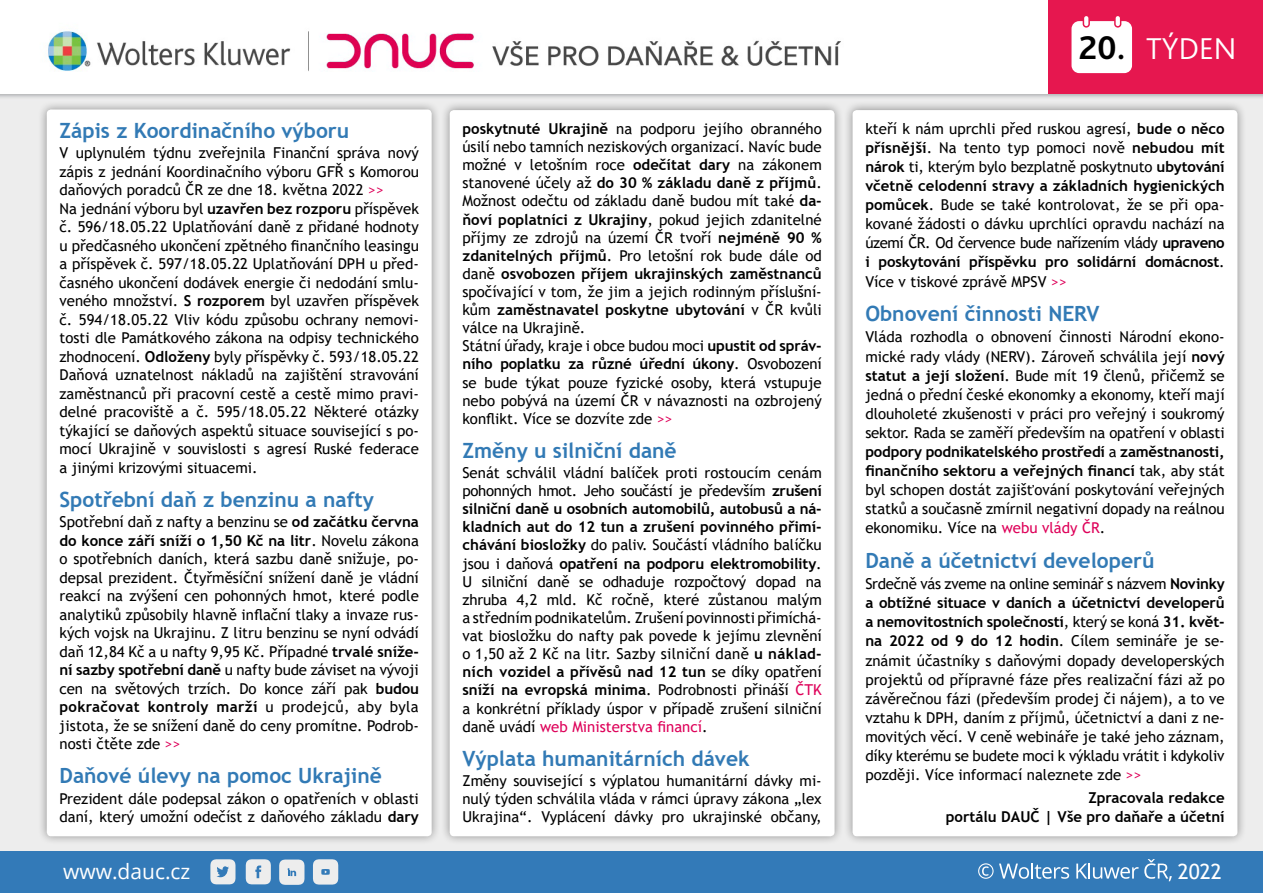
<style>
.page{position:relative;width:1263px;height:893px;background:#fff}
.page>*{position:absolute;margin:0;border:0;box-sizing:border-box;transform-origin:0 0}
.t1{font:300 31.5px "Bliss 2";color:#fff}
.t2{font:700 21px "Trebuchet MS";color:#327ab5}
.t3{font:21px "Open Sans";color:#fff}
.t4{font:21px "Trebuchet MS";color:#fff}
.t5{font:15px/18.1px "Trebuchet MS";color:#000;text-align:justify}
.t6{font:700 15px/19px "Trebuchet MS";color:#000;text-align:right}
.s1{color:#de0059}
.s2{font-weight:700}
.s3{font-weight:700;font-size:34.5px;color:#000}
</style>
<div class="page">
<div style="left:0;top:851px;width:1263px;height:42px;background:#337ab8"></div>
<svg style="left:246px;top:859px;width:25px;height:25px"></svg>
<svg style="left:210px;top:859px;width:25px;height:25px"></svg>
<svg style="left:279px;top:859px;width:25px;height:26px"></svg>
<svg style="left:313px;top:859px;width:25px;height:26px"></svg>
<div style="left:0;top:95px;width:1263px;height:756px;background:#ededed"></div>
<div style="left:1048px;top:0;width:214px;height:95px;background:#e6174f"></div>
<div style="left:1071px;top:21px;width:61px;height:52px;background:#fff;border-radius:8px"></div>
<div style="left:1083px;top:15px;width:6px;height:12px;background:#fff;border-radius:3px"></div>
<div style="left:1083px;top:15px;width:7px;height:13px;border:2px solid #e6174f;border-radius:3px"></div>
<div style="left:1115px;top:15px;width:6px;height:12px;background:#fff;border-radius:3px"></div>
<div style="left:1114px;top:15px;width:7px;height:13px;border:2px solid #e6174f;border-radius:3px"></div>
<svg style="left:0;top:94px;width:1263px;height:4px"></svg>
<svg style="left:978px;top:863px;width:15px;height:16px"></svg>
<svg style="left:999px;top:863px;width:70px;height:16px"></svg>
<svg style="left:1076px;top:863px;width:62px;height:16px"></svg>
<svg style="left:1144px;top:859px;width:28px;height:22px"></svg>
<img style="left:48px;top:31px;width:793px;height:40px">
<div style="left:38px;top:100px;width:403px;height:746px;background:#000;opacity:.4"></div>
<div style="left:47px;top:109px;width:385px;height:727px;background:#fff;border-radius:4px"></div>
<div style="left:441px;top:101px;width:403px;height:745px;background:#000;opacity:.4"></div>
<div style="left:450px;top:110px;width:384px;height:726px;background:#fff;border-radius:4px"></div>
<div style="left:843px;top:101px;width:404px;height:745px;background:#000;opacity:.4"></div>
<div style="left:852px;top:110px;width:385px;height:726px;background:#fff;border-radius:4px"></div>
<h2 class="t2" style="left:60px;top:117px;width:291px">Zápis z Koordinačního výboru</h2>
<p class="t5" style="left:60px;top:144px;width:361px;text-align:left">V uplynulém týdnu zveřejnila Finanční správa nový zápis z jednání Koordinačního výboru GFŘ s Komorou daňových poradců ČR ze dne 18. května 2022 <span class="s1">&gt;&gt;<br></span>Na jednání výboru byl <span class="s2">uzavřen bez rozporu</span> příspěvek č. 596/18.05.22 Uplatňování daně z přidané hodnoty u předčasného ukončení zpětného finančního leasingu a příspěvek č. 597/18.05.22 Uplatňování DPH u před&shy;časného ukončení dodávek energie či nedodání smlu&shy;veného množství. <span class="s2">S rozporem</span> byl uzavřen příspěvek č. 594/18.05.22 Vliv kódu způsobu ochrany nemovi&shy;tosti dle Památkového zákona na odpisy technického zhodnocení. <span class="s2">Odloženy</span> byly příspěvky č. 593/18.05.22<br>Daňová uznatelnost nákladů na zajištění stravování zaměstnanců při pracovní cestě a cestě mimo pravi&shy;delné pracoviště a č. 595/18.05.22 Některé otázky týkající se daňových aspektů situace související s po&shy;mocí Ukrajině v souvislosti s agresí Ruské federace a jinými krizovými situacemi.</p>
<h2 class="t2" style="left:60px;top:486px;width:316px">Spotřební daň z benzinu a nafty</h2>
<p class="t5" style="left:60px;top:513px;width:361px">Spotřební daň z nafty a benzinu se <span class="s2">od začátku června do konce září sníží o 1,50 Kč na litr</span>. Novelu zákona o spotřebních daních, která sazbu daně snižuje, po&shy;depsal prezident. Čtyřměsíční snížení daně je vládní reakcí na zvýšení cen pohonných hmot, které podle analytiků způsobily hlavně inflační tlaky a invaze rus&shy;kých vojsk na Ukrajinu. Z litru benzinu se nyní odvádí daň 12,84 Kč a u nafty 9,95 Kč. Případné <span class="s2">trvalé sníže&shy;ní sazby spotřební daně</span> u nafty bude záviset na vývoji cen na světových trzích. Do konce září pak <span class="s2">budou pokračovat kontroly marží</span> u prodejců, aby byla jistota, že se snížení daně do ceny promítne. Podrob&shy;nosti čtěte zde <span class="s1">&gt;&gt;</span></p>
<h2 class="t2" style="left:60px;top:763px;width:324px">Daňové úlevy na pomoc Ukrajině</h2>
<p class="t5" style="left:60px;top:789px;width:361px">Prezident dále podepsal zákon o opatřeních v oblasti daní, který umožní odečíst z daňového základu <span class="s2">dary</span></p>
<h2 class="t3" style="left:63px;top:856px;width:129px">www.dauc.cz</h2>
<p class="t5" style="left:462px;top:119px;width:361px;text-align:left"><span class="s2">poskytnuté Ukrajině</span> na podporu jejího obranného úsilí nebo tamních neziskových organizací. Navíc bude možné v letošním roce <span class="s2">odečítat dary</span> na zákonem stanovené účely až <span class="s2">do 30 % základu daně z příjmů</span>.<br>Možnost odečtu od základu daně budou mít také <span class="s2">da&shy;ňoví poplatníci z Ukrajiny</span>, pokud jejich zdanitelné příjmy ze zdrojů na území ČR tvoří <span class="s2">nejméně 90 % zdanitelných příjmů</span>. Pro letošní rok bude dále od daně <span class="s2">osvobozen příjem ukrajinských zaměstnanců </span>spočívající v tom, že jim a jejich rodinným příslušní&shy;kům <span class="s2">zaměstnavatel poskytne ubytování</span> v ČR kvůli válce na Ukrajině.<br>Státní úřady, kraje i obce budou moci <span class="s2">upustit od správ&shy;ního poplatku za různé úřední úkony</span>. Osvobození se bude týkat pouze fyzické osoby, která vstupuje nebo pobývá na území ČR v návaznosti na ozbrojený konflikt. Více se dozvíte zde <span class="s1">&gt;&gt;</span></p>
<h2 class="t2" style="left:462px;top:437px;width:216px">Změny u silniční daně</h2>
<p class="t5" style="left:462px;top:463px;width:361px">Senát schválil vládní balíček proti rostoucím cenám pohonných hmot. Jeho součástí je především <span class="s2">zrušení silniční daně u osobních automobilů, autobusů a ná&shy;kladních aut do 12 tun a zrušení povinného přimí&shy;chávání biosložky</span> do paliv. Součástí vládního balíčku jsou i daňová <span class="s2">opatření na podporu elektromobility</span>.<br>U silniční daně se odhaduje rozpočtový dopad na zhruba 4,2 mld. Kč ročně, které zůstanou malým a středním podnikatelům. Zrušení povinnosti přimíchá&shy;vat biosložku do nafty pak povede k jejímu zlevnění o 1,50 až 2 Kč na litr. Sazby silniční daně <span class="s2">u náklad&shy;ních vozidel a přívěsů nad 12 tun</span> se díky opatření <span class="s2">sníží na evropská minima</span>. Podrobnosti přináší <span class="s1">ČTK </span>a konkrétní příklady úspor v případě zrušení silniční daně uvádí <span class="s1">web Ministerstva financí</span>.</p>
<h2 class="t2" style="left:462px;top:745px;width:289px">Výplata humanitárních dávek</h2>
<p class="t5" style="left:462px;top:771px;width:361px">Změny související s výplatou humanitární dávky mi&shy;nulý týden schválila vláda v rámci úpravy zákona „lex Ukrajina“. Vyplácení dávky pro ukrajinské občany,</p>
<h1 class="t1" style="left:1079px;top:29px;width:159px"><span class="s3">20.</span> TÝDEN</h1>
<p class="t5" style="left:865px;top:119px;width:361px;line-height:19px">kteří k nám uprchli před ruskou agresí, <span class="s2">bude o něco přísnější</span>. Na tento typ pomoci nově <span class="s2">nebudou mít nárok</span> ti, kterým bylo bezplatně poskytnuto <span class="s2">ubytování včetně celodenní stravy a základních hygienických pomůcek</span>. Bude se také kontrolovat, že se při opa&shy;kované žádosti o dávku uprchlíci opravdu nachází na území ČR. Od července bude nařízením vlády <span class="s2">upraveno i poskytování příspěvku pro solidární domácnost</span>.<br>Více v tiskové zprávě MPSV <span class="s1">&gt;&gt;</span></p>
<h2 class="t2" style="left:865px;top:301px;width:236px">Obnovení činnosti NERV</h2>
<p class="t5" style="left:865px;top:328px;width:361px;line-height:19px">Vláda rozhodla o obnovení činnosti Národní ekono&shy;mické rady vlády (NERV). Zároveň schválila její <span class="s2">nový statut a její složení</span>. Bude mít 19 členů, přičemž se jedná o přední české ekonomky a ekonomy, kteří mají dlouholeté zkušenosti v práci pro veřejný i soukromý sektor. Rada se zaměří především na opatření v oblasti <span class="s2">podpory podnikatelského prostředí</span> a <span class="s2">zaměstnanosti, finančního sektoru a veřejných financí</span> tak, aby stát byl schopen dostát zajišťování poskytování veřejných statků a současně zmírnil negativní dopady na reálnou ekonomiku. Více na <span class="s1">webu vlády ČR</span>.</p>
<h2 class="t2" style="left:865px;top:547px;width:291px">Daně a účetnictví developerů</h2>
<p class="t5" style="left:865px;top:574px;width:361px;line-height:19px">Srdečně vás zveme na online seminář s názvem <span class="s2">Novinky a obtížné situace v daních a účetnictví developerů a nemovitostních společností</span>, který se koná <span class="s2">31. květ&shy;na 2022 od 9 do 12 hodin</span>. Cílem semináře je se&shy;známit účastníky s daňovými dopady developerských projektů od přípravné fáze přes realizační fázi až po závěrečnou fázi (především prodej či nájem), a to ve vztahu k DPH, daním z příjmů, účetnictví a dani z ne&shy;movitých věcí. V ceně webináře je také jeho záznam, díky kterému se budete moci k výkladu vrátit i kdykoliv později. Více informací naleznete zde <span class="s1">&gt;&gt;</span></p>
<p class="t6" style="left:946px;top:788px;width:280px">Zpracovala redakce<br>portálu DAUČ | Vše pro daňaře a účetní</p>
<h2 class="t4" style="left:1178px;top:858px;width:46px">2022</h2>
</div>
